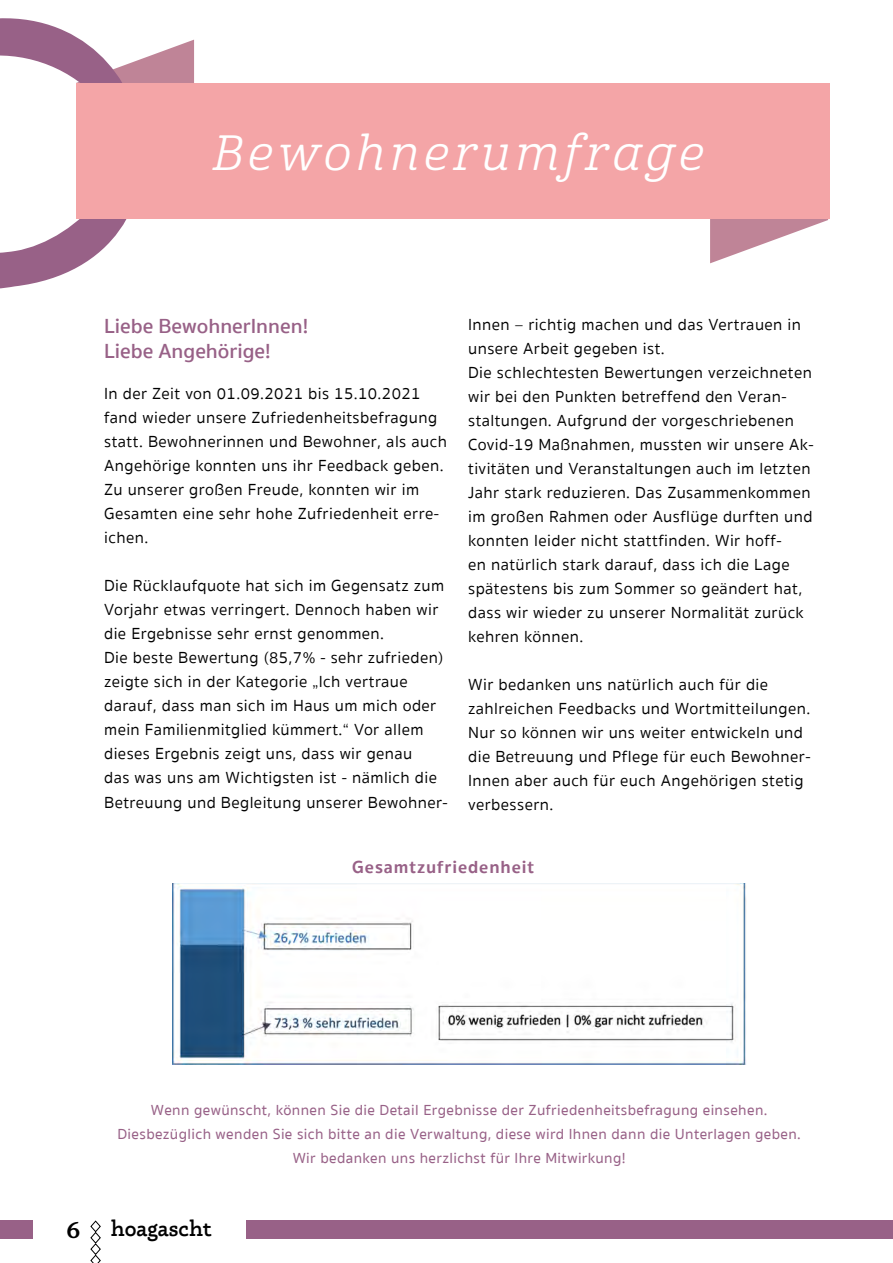
<style>
.page{position:relative;width:893px;height:1263px;background:#fff}
.page>*{position:absolute;margin:0;border:0;box-sizing:border-box;transform-origin:0 0}
.t1{font:48px "Cabrito Nor Reg It";letter-spacing:.1em;color:#fff}
.t2{font:600 24px "Kopius";color:#000}
.t3{font:600 22.5px "Phoreus Cherokee";color:#000;scale:.93 1}
.t4{font:600 21px/25.2px "Sukhumvit Set";color:#986187}
.t5{font:700 18px "Sukhumvit Set";letter-spacing:.05em;color:#986187}
.t6{font:16.5px/24px "Sukhumvit Set Text";letter-spacing:.025em;color:#000}
.t7{font:500 15px/24px "Sukhumvit Set";letter-spacing:.025em;color:#986187;text-align:center}
</style>
<div class="page">
<svg style="left:90px;top:1220px;width:11px;height:43px"></svg>
<svg style="left:710px;top:219px;width:118px;height:44px"></svg>
<div style="left:247px;top:1220px;width:646px;height:18px;background:#986187"></div>
<div style="left:0;top:1220px;width:33px;height:18px;background:#986187"></div>
<svg style="left:0;top:18px;width:194px;height:271px"></svg>
<div style="left:76px;top:83px;width:753px;height:136px;background:#f4a5a7"></div>
<img style="left:172px;top:883px;width:574px;height:181px">
<h1 class="t1" style="left:212px;top:124px;width:493px">Bewohnerumfrage</h1>
<p class="t4" style="left:104px;top:314px;width:206px">Liebe BewohnerInnen!<br>Liebe Angehörige!</p>
<p class="t6" style="left:104px;top:382px;width:344px">In der Zeit von 01.09.2021 bis 15.10.2021 fand wieder unsere Zufriedenheitsbefragung statt. Bewohnerinnen und Bewohner, als auch Angehörige konnten uns ihr Feedback geben.<br>Zu unserer großen Freude, konnten wir im Gesamten eine sehr hohe Zufriedenheit erre&shy;ichen.</p>
<p class="t6" style="left:104px;top:574px;width:345px">Die Rücklaufquote hat sich im Gegensatz zum Vorjahr etwas verringert. Dennoch haben wir die Ergebnisse sehr ernst genommen.<br>Die beste Bewertung (85,7% - sehr zufrieden) zeigte sich in der Kategorie „Ich vertraue darauf, dass man sich im Haus um mich oder mein Familienmitglied kümmert.“ Vor allem dieses Ergebnis zeigt uns, dass wir genau<br>das was uns am Wichtigsten ist - nämlich die Betreuung und Begleitung unserer Bewohner-</p>
<p class="t6" style="left:468px;top:312px;width:347px">Innen – richtig machen und das Vertrauen in unsere Arbeit gegeben ist.<br>Die schlechtesten Bewertungen verzeichneten wir bei den Punkten betreffend den Veran&shy;staltungen. Aufgrund der vorgeschriebenen Covid-19 Maßnahmen, mussten wir unsere Ak&shy;tivitäten und Veranstaltungen auch im letzten Jahr stark reduzieren. Das Zusammenkommen im großen Rahmen oder Ausflüge durften und konnten leider nicht stattfinden. Wir hoff-<br>en natürlich stark darauf, dass ich die Lage spätestens bis zum Sommer so geändert hat, dass wir wieder zu unserer Normalität zurück kehren können.</p>
<p class="t6" style="left:468px;top:673px;width:344px">Wir bedanken uns natürlich auch für die zahlreichen Feedbacks und Wortmitteilungen.<br>Nur so können wir uns weiter entwickeln und die Betreuung und Pflege für euch Bewohner-Innen aber auch für euch Angehörigen stetig verbessern.</p>
<p class="t5" style="left:352px;top:853px;width:183px">Gesamtzufriedenheit</p>
<p class="t7" style="left:117px;top:1099px;width:685px">Wenn gewünscht, können Sie die Detail Ergebnisse der Zufriedenheitsbefragung einsehen.<br>Diesbezüglich wenden Sie sich bitte an die Verwaltung, diese wird Ihnen dann die Unterlagen geben.<br>Wir bedanken uns herzlichst für Ihre Mitwirkung!</p>
<h2 class="t2" style="left:66px;top:1215px;width:16px">6</h2>
<h3 class="t3" style="left:111px;top:1215px;width:110px">hoagascht</h3>
</div>
